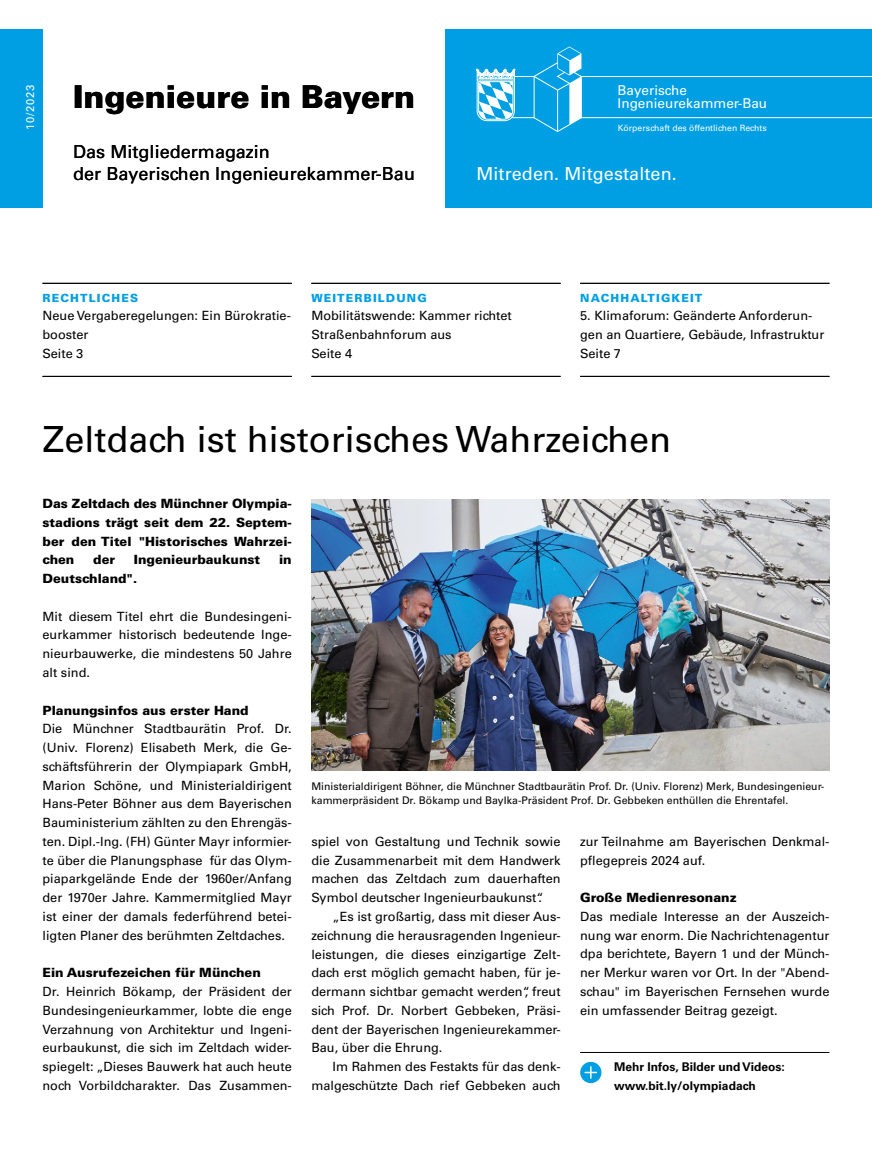
<style>
.page{position:relative;width:872px;height:1170px;background:#fff}
.page>*{position:absolute;margin:0;border:0;box-sizing:border-box;transform-origin:0 0}
.t1{font:36px "Univers LT Std";color:#000}
.t2{font:900 31.5px "Univers LT Std";color:#000}
.t3{font:18px/22.5px "Univers LT Std";letter-spacing:.005em;color:#000}
.t4{font:18px "Univers LT Std";letter-spacing:.005em;color:#fff}
.t5{font:13.5px/13.5px "Univers LT Std";color:#fff}
.t6{font:12.75px/18.8px "Univers LT Std";color:#000}
.t7{font:900 12.75px/18.8px "Univers LT Std";color:#000;text-align:justify}
.t8{font:700 12px/18.8px "Univers LT Std";color:#000}
.t9{font:900 11.25px "Univers LT Std";letter-spacing:.1em;color:#009fe3}
.t10{font:11.25px "Univers LT Std";letter-spacing:.07em;color:#fff}
.t11{font:10.5px/14.1px "Univers LT Std";color:#000}
.t12{font:8.7px "Univers LT Std";color:#fff}
.s1{font-weight:900}
</style>
<div class="page">
<hr style="left:580px;top:1051px;width:249px;height:1px;background:#000">
<div style="left:446px;top:30px;width:426px;height:178px;background:#009fe3"></div>
<hr style="left:581px;top:76px;width:291px;height:1px;background:#fff">
<hr style="left:581px;top:117px;width:291px;height:1px;background:#fff">
<svg style="left:476px;top:46px;width:106px;height:86px"></svg>
<hr style="left:557px;top:90px;width:1px;height:41px;background:#fff">
<div style="left:0;top:30px;width:43px;height:178px;background:#009fe3"></div>
<hr style="left:43px;top:283px;width:249px;height:1px;background:#000">
<hr style="left:43px;top:376px;width:249px;height:1px;background:#000">
<hr style="left:311px;top:376px;width:249px;height:1px;background:#000">
<hr style="left:580px;top:376px;width:249px;height:1px;background:#000">
<hr style="left:311px;top:283px;width:249px;height:1px;background:#000">
<hr style="left:580px;top:283px;width:249px;height:1px;background:#000">
<img style="left:311px;top:499px;width:518px;height:271px">
<svg style="left:580px;top:1061px;width:21px;height:21px"></svg>
<p class="t10" style="left:23px;top:98px;width:14px;rotate:-90deg">18</p>
<p class="t10" style="left:23px;top:130px;width:47px;rotate:-90deg">10/2023</p>
<p class="t10" style="left:23px;top:123px;width:8px;rotate:-90deg">2</p>
<p class="t2" style="left:73px;top:77px;width:344px">Ingenieure in Bayern</p>
<p class="t5" style="left:617px;top:83px;width:151px">Bayerische<br>Ingenieurekammer-Bau</p>
<p class="t12" style="left:618px;top:122px;width:150px">Körperschaft des öffentlichen Rechts</p>
<p class="t4" style="left:476px;top:163px;width:202px">Mitreden. Mitgestalten.</p>
<p class="t3" style="left:73px;top:140px;width:343px">Das Mitgliedermagazin<br>der Bayerischen Ingenieurekammer-Bau</p>
<p class="t9" style="left:43px;top:290px;width:97px">RECHTLICHES</p>
<p class="t6" style="left:43px;top:306px;width:250px">Neue Vergaberegelungen: Ein Bürokratie&shy;booster<br>Seite 3</p>
<p class="t9" style="left:311px;top:290px;width:117px">WEITERBILDUNG</p>
<p class="t6" style="left:311px;top:306px;width:202px">Mobilitätswende: Kammer richtet<br>Straßenbahnforum aus<br>Seite 4</p>
<p class="t9" style="left:580px;top:290px;width:124px">NACHHALTIGKEIT</p>
<p class="t6" style="left:580px;top:306px;width:246px">5. Klimaforum: Geänderte Anforderun&shy;gen an Quartiere, Gebäude, Infrastruktur<br>Seite 7</p>
<p class="t1" style="left:43px;top:417px;width:630px">Zeltdach ist historisches Wahrzeichen</p>
<p class="t7" style="left:43px;top:494px;width:251px">Das Zeltdach des Münchner Olympia&shy;stadions trägt seit dem 22. Septem&shy;ber den Titel "Historisches Wahrzei&shy;chen</p>
<p class="t7" style="left:93px;top:550px;width:23px">der</p>
<p class="t7" style="left:134px;top:550px;width:128px">Ingenieurbaukunst</p>
<p class="t7" style="left:279px;top:550px;width:14px">in</p>
<p class="t7" style="left:43px;top:569px;width:96px">Deutschland".</p>
<p class="t6" style="left:43px;top:606px;width:251px;text-align:justify">Mit diesem Titel ehrt die Bundesingeni&shy;eurkammer historisch bedeutende Inge&shy;nieurbauwerke, die mindestens 50 Jahre alt sind.</p>
<p class="t6" style="left:43px;top:700px;width:251px"><span class="s1">Planungsinfos aus erster Hand<br></span>Die Münchner Stadtbaurätin Prof. Dr. (Univ. Florenz) Elisabeth Merk, die Ge&shy;schäftsführerin der Olympiapark GmbH, Marion Schöne, und Ministerialdirigent Hans-Peter Böhner aus dem Bayerischen Bauministerium zählten zu den Ehrengäs&shy;ten. Dipl.-Ing. (FH) Günter Mayr informier&shy;te über die Planungsphase für das Olym&shy;piaparkgelände Ende der 1960er/Anfang der 1970er Jahre. Kammermitglied Mayr ist einer der damals federführend betei&shy;ligten Planer des berühmten Zeltdaches.</p>
<p class="t6" style="left:43px;top:963px;width:251px"><span class="s1">Ein Ausrufezeichen für München<br></span>Dr. Heinrich Bökamp, der Präsident der Bundesingenieurkammer, lobte die enge Verzahnung von Architektur und Ingeni&shy;eurbaukunst, die sich im Zeltdach wider&shy;spiegelt: „Dieses Bauwerk hat auch heute noch Vorbildcharakter. Das Zusammen-</p>
<p class="t11" style="left:311px;top:778px;width:514px">Ministerialdirigent Böhner, die Münchner Stadtbaurätin Prof. Dr. (Univ. Florenz) Merk, Bundesingenieur&shy;kammerpräsident Dr. Bökamp und BayIka-Präsident Prof. Dr. Gebbeken enthüllen die Ehrentafel.</p>
<p class="t6" style="left:311px;top:832px;width:251px">spiel von Gestaltung und Technik sowie</p>
<p class="t6" style="left:311px;top:850px;width:251px">die Zusammenarbeit mit dem Handwerk</p>
<p class="t6" style="left:311px;top:869px;width:251px">machen das Zeltdach zum dauerhaften</p>
<p class="t6" style="left:311px;top:888px;width:234px">Symbol deutscher Ingenieurbaukunst“.</p>
<p class="t6" style="left:332px;top:907px;width:229px">„Es ist großartig, dass mit dieser Aus-</p>
<p class="t6" style="left:311px;top:925px;width:251px">zeichnung die herausragenden Ingenieur-</p>
<p class="t6" style="left:311px;top:944px;width:251px">leistungen, die dieses einzigartige Zelt-</p>
<p class="t6" style="left:311px;top:963px;width:251px">dach erst möglich gemacht haben, für je-</p>
<p class="t6" style="left:311px;top:982px;width:251px">dermann sichtbar gemacht werden“, freut</p>
<p class="t6" style="left:311px;top:1000px;width:251px">sich Prof. Dr. Norbert Gebbeken, Präsi-</p>
<p class="t6" style="left:311px;top:1019px;width:251px">dent der Bayerischen Ingenieurekammer-</p>
<p class="t6" style="left:311px;top:1038px;width:133px">Bau, über die Ehrung.</p>
<p class="t6" style="left:332px;top:1057px;width:229px">Im Rahmen des Festakts für das denk-</p>
<p class="t6" style="left:311px;top:1075px;width:251px">malgeschützte Dach rief Gebbeken auch</p>
<p class="t6" style="left:580px;top:831px;width:251px">zur Teilnahme am Bayerischen Denkmal&shy;pflegepreis 2024 auf.</p>
<p class="t6" style="left:580px;top:888px;width:251px"><span class="s1">Große Medienresonanz<br></span>Das mediale Interesse an der Auszeich&shy;nung war enorm. Die Nachrichtenagentur dpa berichtete, Bayern 1 und der Münch&shy;ner Merkur waren vor Ort. In der "Abend&shy;schau" im Bayerischen Fernsehen wurde ein umfassender Beitrag gezeigt.</p>
<p class="t8" style="left:614px;top:1057px;width:172px">Mehr Infos, Bilder und Videos: www.bit.ly/olympiadach</p>
</div>
